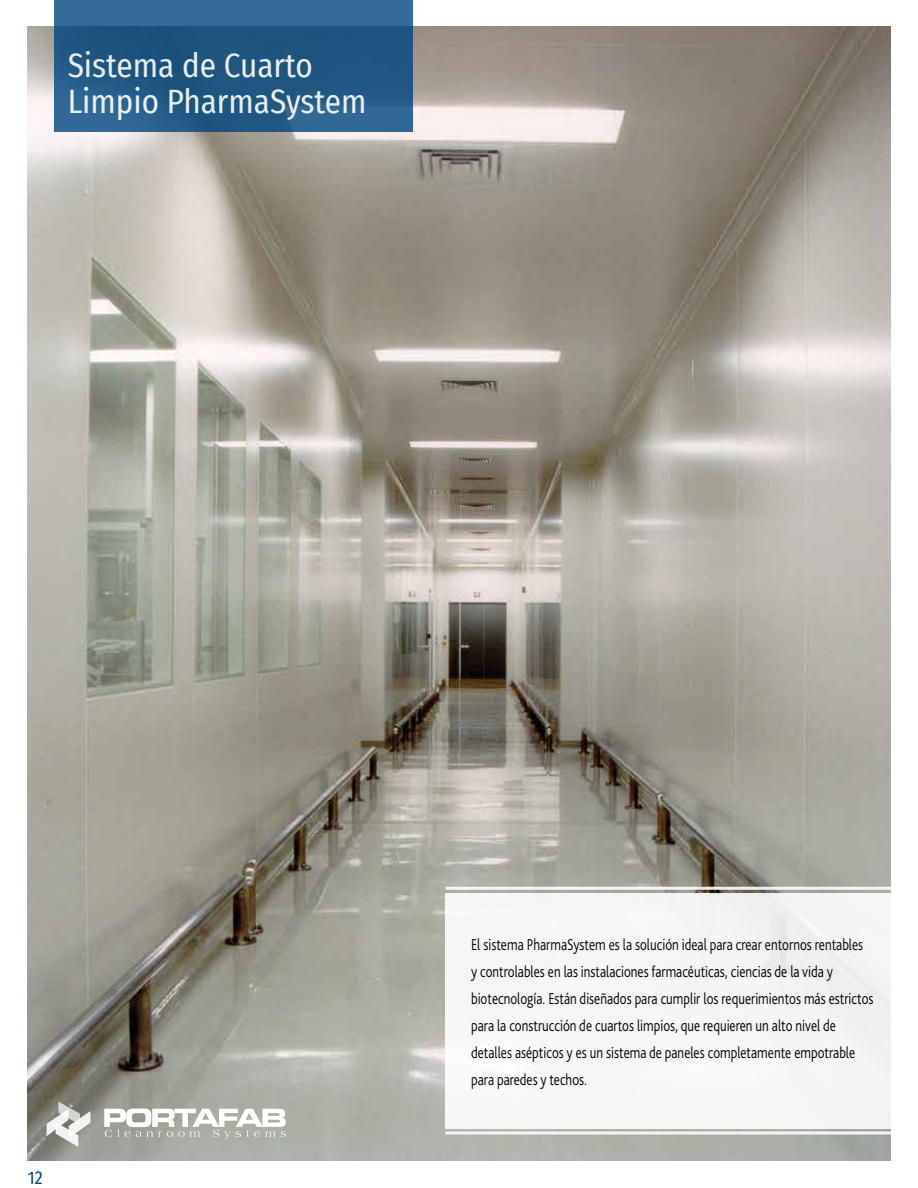
<style>
.page{position:relative;width:918px;height:1188px;background:#fff}
.page>*{position:absolute;margin:0;border:0;box-sizing:border-box;transform-origin:0 0}
.t1{font:33px/36px "Fira Sans Condensed";color:#fff}
.t2{font:18px "Fira Sans Condensed";color:#00467f}
.t3{font:300 16.5px/27px "Bliss 2";color:#000;scale:.8 1}
</style>
<div class="page">
<img style="left:27px;top:27px;width:864px;height:1134px">
<svg style="left:54px;top:0;width:359px;height:132px;background:#255c88"></svg>
<div style="left:446px;top:893px;width:445px;height:235px;background:#f6f6f5"></div>
<hr style="left:446px;top:1131px;width:445px;height:3px;background:#fff">
<hr style="left:446px;top:887px;width:445px;height:3px;background:#fff">
<svg style="left:104px;top:1109px;width:182px;height:30px"></svg>
<svg style="left:47px;top:1102px;width:43px;height:45px"></svg>
<h1 class="t1" style="left:68px;top:46px;width:301px">Sistema de Cuarto<br>Limpio PharmaSystem</h1>
<p class="t2" style="left:28px;top:1164px;width:16px">12</p>
<p class="t3" style="left:471px;top:931px;width:505px">El sistema PharmaSystem es la solución ideal para crear entornos rentables<br>y controlables en las instalaciones farmacéuticas, ciencias de la vida y biotecnología. Están diseñados para cumplir los requerimientos más estrictos para la construcción de cuartos limpios, que requieren un alto nivel de detalles asépticos y es un sistema de paneles completamente empotrable para paredes y techos.</p>
</div>
